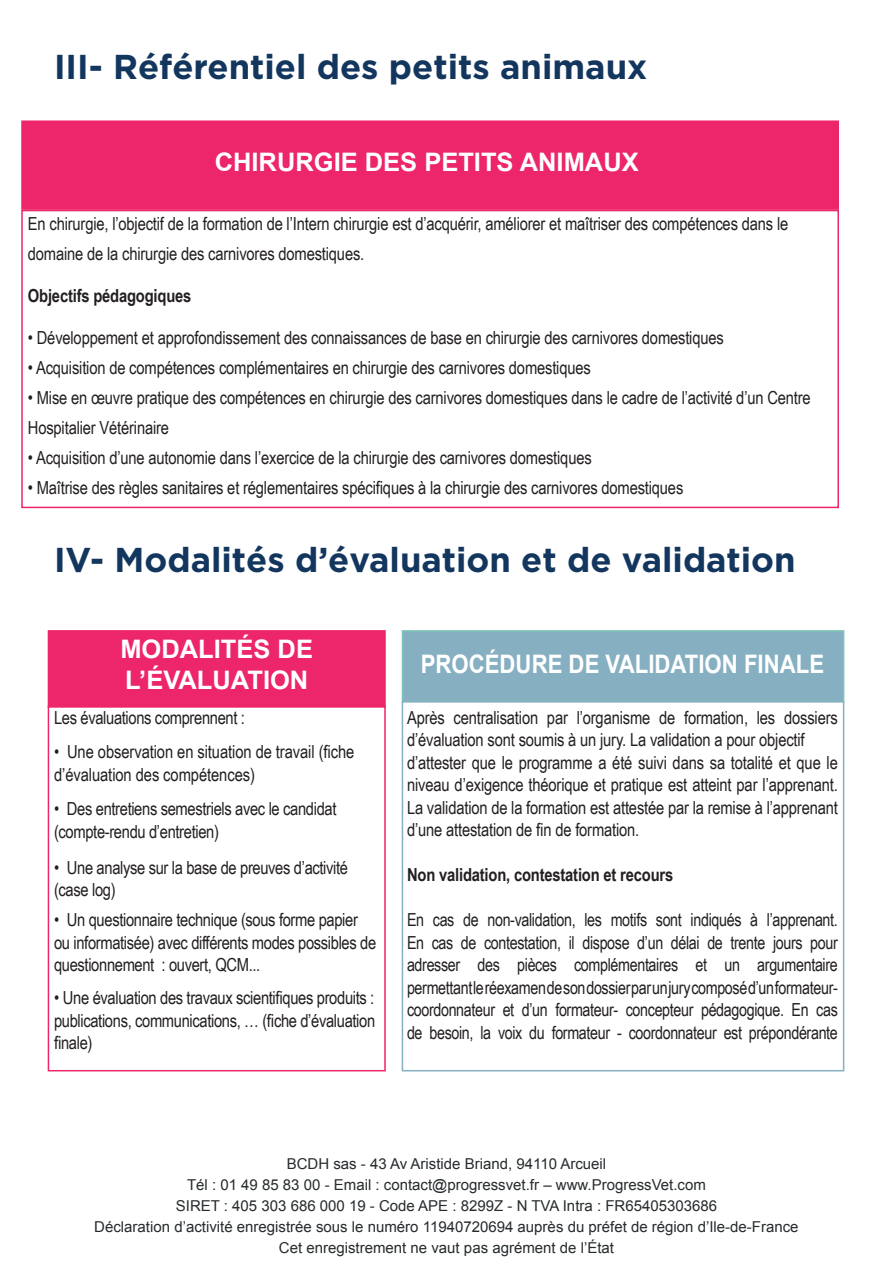
<style>
.page{position:relative;width:893px;height:1263px;background:#fff}
.page>*{position:absolute;margin:0;border:0;box-sizing:border-box;transform-origin:0 0}
.t1{font:700 34.5px "Gotham";color:#13365e}
.t2{font:700 25.5px "Arial";color:#fff}
.t3{font:700 25.5px "Arial";color:#fff;scale:.87 1}
.t4{font:18px/22.5px "Arial Narrow";letter-spacing:-.01em;color:#231f20}
.t5{font:700 18px "Arial Narrow";letter-spacing:-.01em;color:#231f20}
.t6{font:15px "Arial";color:#262b2d}
</style>
<div class="page">
<div style="left:21px;top:120px;width:818px;height:90px;background:#ed256b;border:2px solid #ed256b"></div>
<div style="left:21px;top:210px;width:818px;height:298px;border:2px solid #ed256b"></div>
<div style="left:402px;top:630px;width:442px;height:72px;background:#86b0c2;border:2px solid #7dc5b8"></div>
<div style="left:402px;top:701px;width:442px;height:370px;border:2px solid #86b0c2"></div>
<div style="left:48px;top:630px;width:338px;height:77px;background:#ed256b;border:2px solid #ed256b"></div>
<div style="left:48px;top:706px;width:338px;height:365px;border:2px solid #ed256b"></div>
<p class="t1" style="left:54px;top:47px;width:595px">III- Référentiel des petits animaux</p>
<p class="t2" style="left:215px;top:145px;width:426px">CHIRURGIE DES PETITS ANIMAUX</p>
<p class="t4" style="left:28px;top:212px;width:762px">En chirurgie, l’objectif de la formation de l’Intern chirurgie est d’acquérir, améliorer et maîtriser des compétences dans le</p>
<p class="t4" style="left:28px;top:242px;width:338px">domaine de la chirurgie des carnivores domestiques.</p>
<p class="t5" style="left:28px;top:282px;width:165px">Objectifs pédagogiques</p>
<p class="t4" style="left:28px;top:326px;width:697px">• Développement et approfondissement des connaissances de base en chirurgie des carnivores domestiques</p>
<p class="t4" style="left:28px;top:356px;width:564px">• Acquisition de compétences complémentaires en chirurgie des carnivores domestiques</p>
<p class="t4" style="left:28px;top:382px;width:784px;line-height:30px">• Mise en œuvre pratique des compétences en chirurgie des carnivores domestiques dans le cadre de l’activité d’un Centre<br>Hospitalier Vétérinaire</p>
<p class="t4" style="left:28px;top:446px;width:565px">• Acquisition d’une autonomie dans l’exercice de la chirurgie des carnivores domestiques</p>
<p class="t4" style="left:28px;top:476px;width:657px">• Maîtrise des règles sanitaires et réglementaires spécifiques à la chirurgie des carnivores domestiques</p>
<p class="t1" style="left:54px;top:540px;width:743px">IV- Modalités d’évaluation et de validation</p>
<p class="t2" style="left:120px;top:633px;width:194px">MODALITÉS DE</p>
<p class="t2" style="left:125px;top:663px;width:185px">L’ÉVALUATION</p>
<p class="t4" style="left:54px;top:705px;width:192px">Les évaluations comprennent :</p>
<p class="t4" style="left:54px;top:740px;width:302px">• Une observation en situation de travail (fiche d’évaluation des compétences)</p>
<p class="t4" style="left:54px;top:797px;width:284px">• Des entretiens semestriels avec le candidat (compte-rendu d’entretien)</p>
<p class="t4" style="left:54px;top:855px;width:295px">• Une analyse sur la base de preuves d’activité (case log)</p>
<p class="t4" style="left:54px;top:908px;width:324px">• Un questionnaire technique (sous forme papier ou informatisée) avec différents modes possibles de questionnement : ouvert, QCM...</p>
<p class="t4" style="left:54px;top:986px;width:323px;text-align:justify">• Une évaluation des travaux scientifiques produits : publications, communications, … (fiche d’évaluation finale)</p>
<p class="t3" style="left:421px;top:647px;width:465px">PROCÉDURE DE VALIDATION FINALE</p>
<p class="t4" style="left:407px;top:705px;width:432px">Après centralisation par l’organisme de formation, les dossiers d’évaluation sont soumis à un jury. La validation a pour objectif</p>
<p class="t4" style="left:407px;top:750px;width:432px;text-align:justify">d’attester que le programme a été suivi dans sa totalité et que le niveau d’exigence théorique et pratique est atteint par l’apprenant.<br>La validation de la formation est attestée par la remise à l’apprenant d’une attestation de fin de formation.</p>
<p class="t5" style="left:407px;top:861px;width:268px">Non validation, contestation et recours</p>
<p class="t4" style="left:407px;top:908px;width:432px">En cas de non-validation, les motifs sont indiqués à l’apprenant.</p>
<p class="t4" style="left:407px;top:930px;width:432px">En cas de contestation, il dispose d’un délai de trente jours pour</p>
<p class="t4" style="left:407px;top:953px;width:432px">adresser des pièces complémentaires et un argumentaire</p>
<p class="t4" style="left:407px;top:975px;width:432px">permettant le réexamen de son dossier par un jury composé d’un formateur-</p>
<p class="t4" style="left:407px;top:998px;width:432px">coordonnateur et d’un formateur- concepteur pédagogique. En cas de besoin, la voix du formateur - coordonnateur est prépondérante</p>
<p class="t6" style="left:287px;top:1154px;width:321px">BCDH sas - 43 Av Aristide Briand, 94110 Arcueil</p>
<p class="t6" style="left:187px;top:1175px;width:520px">Tél : 01 49 85 83 00 - Email : contact@progressvet.fr – www.ProgressVet.com</p>
<p class="t6" style="left:176px;top:1196px;width:543px">SIRET : 405 303 686 000 19 - Code APE : 8299Z - N TVA Intra : FR65405303686</p>
<p class="t6" style="left:94px;top:1217px;width:706px">Déclaration d’activité enregistrée sous le numéro 11940720694 auprès du préfet de région d’Ile-de-France</p>
<p class="t6" style="left:279px;top:1238px;width:337px">Cet enregistrement ne vaut pas agrément de l’État</p>
</div>
